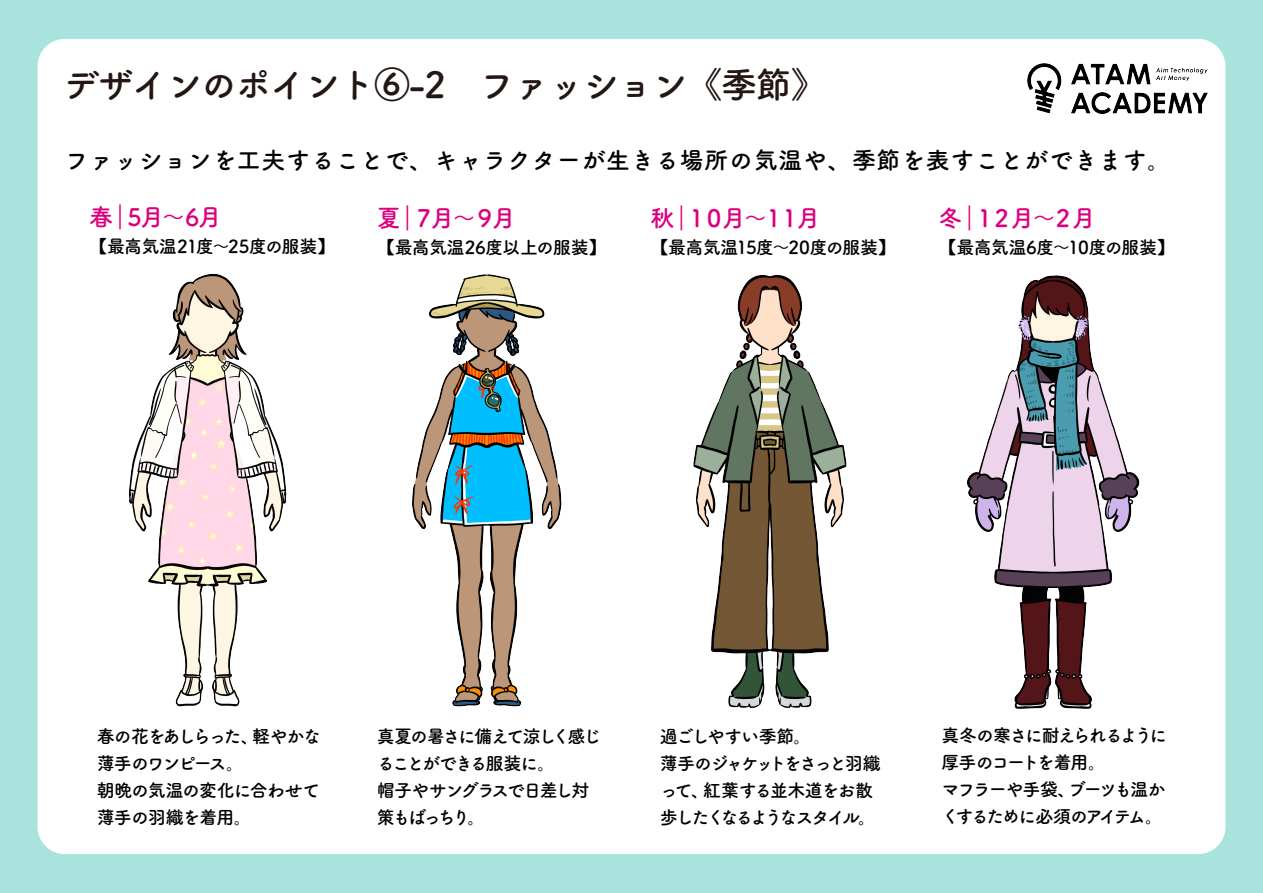
<style>
.page{position:relative;width:1263px;height:893px;background:#a9e3dd}
.page>*{position:absolute;margin:0;border:0;box-sizing:border-box;transform-origin:0 0}
.t1{font:36px "Tsuku A Rd Gothic Std B";letter-spacing:-.04em;color:#241613}
.t2{font:24px "Tsuku A Rd Gothic Std B";letter-spacing:.025em;color:#000}
.t3{font:24px "Tsuku A Rd Gothic Std B";letter-spacing:-.195em;color:#dc007f}
.t4{font:18px/27px "Tsuku A Rd Gothic Std B";letter-spacing:-.115em;color:#000}
.t5{font:18px/27px "Tsuku A Rd Gothic Std B";letter-spacing:-.125em;color:#000}
.t6{font:18px/27px "Tsuku A Rd Gothic Std B";letter-spacing:-.06em;color:#000}
.t7{font:18px/27px "Tsuku A Rd Gothic Std B";letter-spacing:-.12em;color:#000}
.t8{font:18px "Tsuku A Rd Gothic Std B";letter-spacing:-.045em;color:#000}
.t9{font:18px "Tsuku A Rd Gothic Std B";letter-spacing:-.035em;color:#000}
.t10{font:18px "Tsuku A Rd Gothic Std B";letter-spacing:-.03em;color:#000}
</style>
<div class="page">
<div style="left:38px;top:39px;width:1187px;height:815px;background:#fff;border-radius:27px"></div>
<img style="left:1028px;top:63px;width:179px;height:50px">
<img style="left:129px;top:274px;width:158px;height:433px">
<img style="left:412px;top:274px;width:150px;height:433px">
<img style="left:693px;top:275px;width:154px;height:433px">
<img style="left:967px;top:275px;width:173px;height:434px">
<h1 class="t1" style="left:63px;top:57px;width:765px">デザインのポイント⑥-2　ファッション《季節》</h1>
<h2 class="t2" style="left:65px;top:141px;width:1108px">ファッションを工夫することで、キャラクターが生きる場所の気温や、季節を表すことができます。</h2>
<h2 class="t3" style="left:89px;top:199px;width:134px">春｜5月～6月</h2>
<p class="t8" style="left:89px;top:233px;width:248px">【最高気温21度～25度の服装】</p>
<h2 class="t3" style="left:377px;top:199px;width:141px">夏｜７月～９月</h2>
<p class="t10" style="left:377px;top:233px;width:231px">【最高気温26度以上の服装】</p>
<h2 class="t3" style="left:650px;top:199px;width:172px">秋｜１０月～１１月</h2>
<p class="t8" style="left:650px;top:233px;width:247px">【最高気温15度～20度の服装】</p>
<h2 class="t3" style="left:939px;top:199px;width:159px">冬｜１２月～２月</h2>
<p class="t9" style="left:939px;top:233px;width:238px">【最高気温6度～10度の服装】</p>
<p class="t6" style="left:97px;top:722px;width:226px">春の花をあしらった、軽やかな薄手のワンピース。<br>朝晩の気温の変化に合わせて薄手の羽織を着用。</p>
<p class="t7" style="left:377px;top:721px;width:226px">真夏の暑さに備えて涼しく感じることができる服装に。<br>帽子やサングラスで日差し対策もばっちり。</p>
<p class="t5" style="left:660px;top:721px;width:222px">過ごしやすい季節。<br>薄手のジャケットをさっと羽織って、紅葉する並木道をお散歩したくなるようなスタイル。</p>
<p class="t4" style="left:941px;top:720px;width:227px">真冬の寒さに耐えられるように厚手のコートを着用。<br>マフラーや手袋、ブーツも温かくするために必須のアイテム。</p>
</div>
